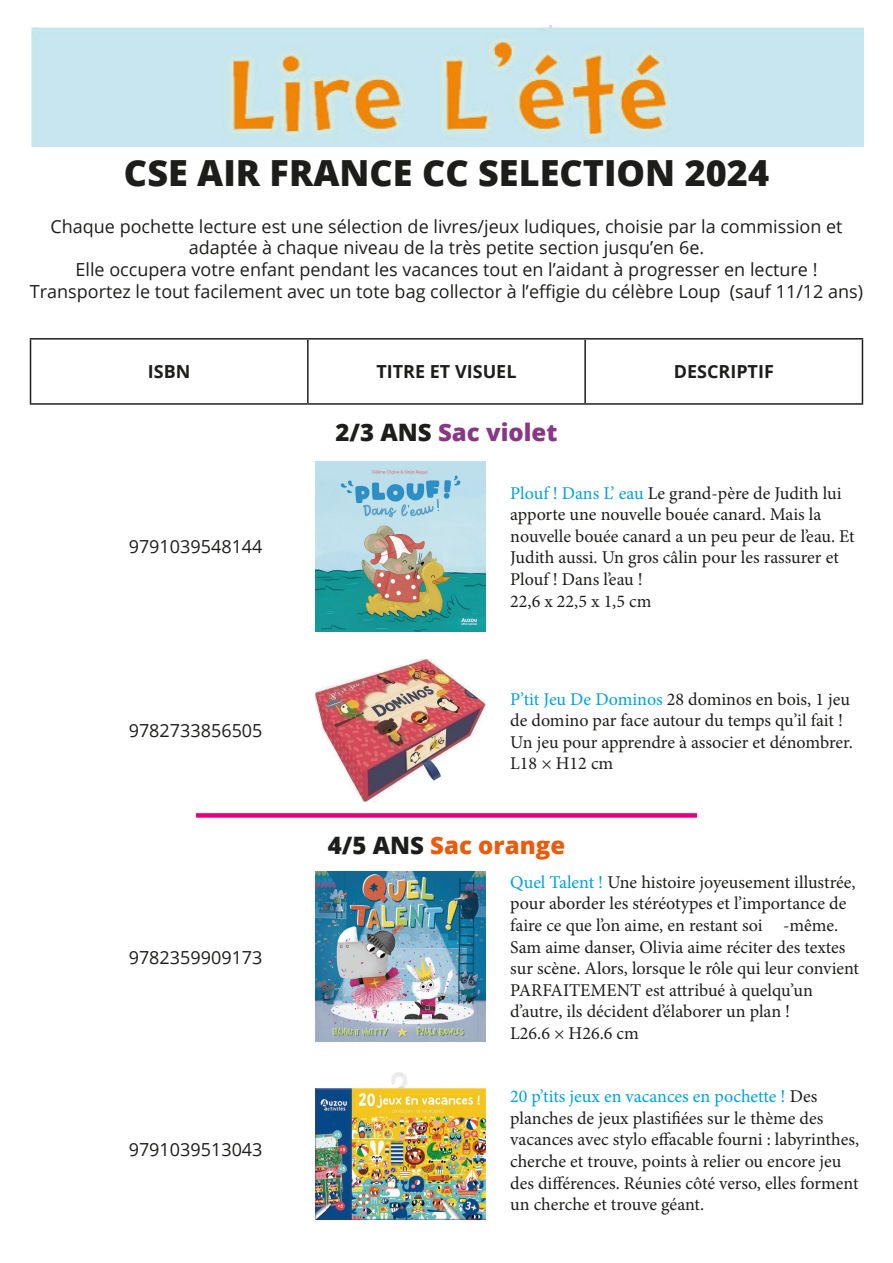
<style>
.page{position:relative;width:893px;height:1263px;background:#fff}
.page>*{position:absolute;margin:0;border:0;box-sizing:border-box;transform-origin:0 0}
.t1{font:800 36px "Open Sans";color:#1d1d1b}
.t2{font:800 24px "Open Sans";color:#893784}
.t3{font:800 24px "Open Sans";color:#ea5b0c}
.t4{font:18px/21.6px "Minion Pro";color:#1d1d1b}
.t5{font:18px "Open Sans";color:#1d1d1b}
.t6{font:700 18px "Open Sans";color:#1d1d1b}
.s1{color:#1d1d1b}
.s2{color:#009fe3}
</style>
<div class="page">
<img style="left:31px;top:26px;width:832px;height:120px">
<hr style="left:30px;top:338px;width:278px;height:2px;background:#1d1d1b">
<hr style="left:30px;top:340px;width:1px;height:63px;background:#1d1d1b">
<hr style="left:308px;top:338px;width:277px;height:2px;background:#1d1d1b">
<hr style="left:307px;top:340px;width:2px;height:63px;background:#1d1d1b">
<hr style="left:585px;top:338px;width:278px;height:2px;background:#1d1d1b">
<hr style="left:584px;top:340px;width:2px;height:63px;background:#1d1d1b">
<hr style="left:862px;top:340px;width:1px;height:63px;background:#1d1d1b">
<hr style="left:30px;top:403px;width:278px;height:2px;background:#1d1d1b">
<hr style="left:308px;top:403px;width:277px;height:2px;background:#1d1d1b">
<hr style="left:585px;top:403px;width:278px;height:2px;background:#1d1d1b">
<img style="left:316px;top:461px;width:170px;height:170px">
<img style="left:316px;top:659px;width:170px;height:143px">
<img style="left:316px;top:872px;width:170px;height:170px">
<img style="left:316px;top:1072px;width:170px;height:149px">
<div style="left:196px;top:813px;width:501px;height:5px;background:#e6007e"></div>
<p class="t1" style="left:124px;top:145px;width:647px">CSE AIR FRANCE CC SELECTION 2024</p>
<p class="t5" style="left:50px;top:214px;width:794px">Chaque pochette lecture est une sélection de livres/jeux ludiques, choisie par la commission et</p>
<p class="t5" style="left:189px;top:235px;width:517px">adaptée à chaque niveau de la très petite section jusqu’en 6e.</p>
<p class="t5" style="left:75px;top:257px;width:744px">Elle occupera votre enfant pendant les vacances tout en l’aidant à progresser en lecture !</p>
<p class="t5" style="left:30px;top:279px;width:835px">Transportez le tout facilement avec un tote bag collector à l’effigie du célèbre Loup (sauf 11/12 ans)</p>
<p class="t6" style="left:148px;top:359px;width:44px">ISBN</p>
<p class="t6" style="left:376px;top:359px;width:142px">TITRE ET VISUEL</p>
<p class="t6" style="left:674px;top:359px;width:102px">DESCRIPTIF</p>
<p class="t5" style="left:129px;top:534px;width:135px">9791039548144</p>
<p class="t5" style="left:129px;top:718px;width:135px">9782733856505</p>
<p class="t5" style="left:129px;top:945px;width:135px">9782359909173</p>
<p class="t5" style="left:129px;top:1137px;width:135px">9791039513043</p>
<p class="t2" style="left:336px;top:414px;width:223px"><span class="s1">2/3 ANS</span> Sac violet</p>
<p class="t4" style="left:510px;top:482px;width:346px"><span class="s2">Plouf ! Dans L’ eau</span> Le grand-père de Judith lui apporte une nouvelle bouée canard. Mais la nouvelle bouée canard a un peu peur de l’eau. Et Judith aussi. Un gros câlin pour les rassurer et Plouf ! Dans l’eau !</p>
<p class="t4" style="left:510px;top:590px;width:143px">22,6 x 22,5 x 1,5 cm</p>
<p class="t4" style="left:510px;top:688px;width:344px"><span class="s2">P’tit Jeu De Dominos</span> 28 dominos en bois, 1 jeu de domino par face autour du temps qu’il fait !<br>Un jeu pour apprendre à associer et dénombrer.<br>L18 × H12 cm</p>
<p class="t3" style="left:328px;top:827px;width:239px"><span class="s1">4/5 ANS</span> Sac orange</p>
<p class="t4" style="left:510px;top:871px;width:347px"><span class="s2">Quel Talent !</span> Une histoire joyeusement illustrée, pour aborder les stéréotypes et l’importance de faire ce que l’on aime, en restant soi -même.</p>
<p class="t4" style="left:510px;top:936px;width:350px">Sam aime danser, Olivia aime réciter des textes sur scène. Alors, lorsque le rôle qui leur convient PARFAITEMENT est attribué à quelqu’un d’autre, ils décident d’élaborer un plan !</p>
<p class="t4" style="left:510px;top:1022px;width:130px">L26.6 × H26.6 cm</p>
<p class="t4" style="left:510px;top:1086px;width:350px"><span class="s2">20 p’tits jeux en vacances en pochette !</span> Des planches de jeux plastifiées sur le thème des vacances avec stylo effacable fourni : labyrinthes, cherche et trouve, points à relier ou encore jeu des différences. Réunies côté verso, elles forment un cherche et trouve géant.</p>
</div>
